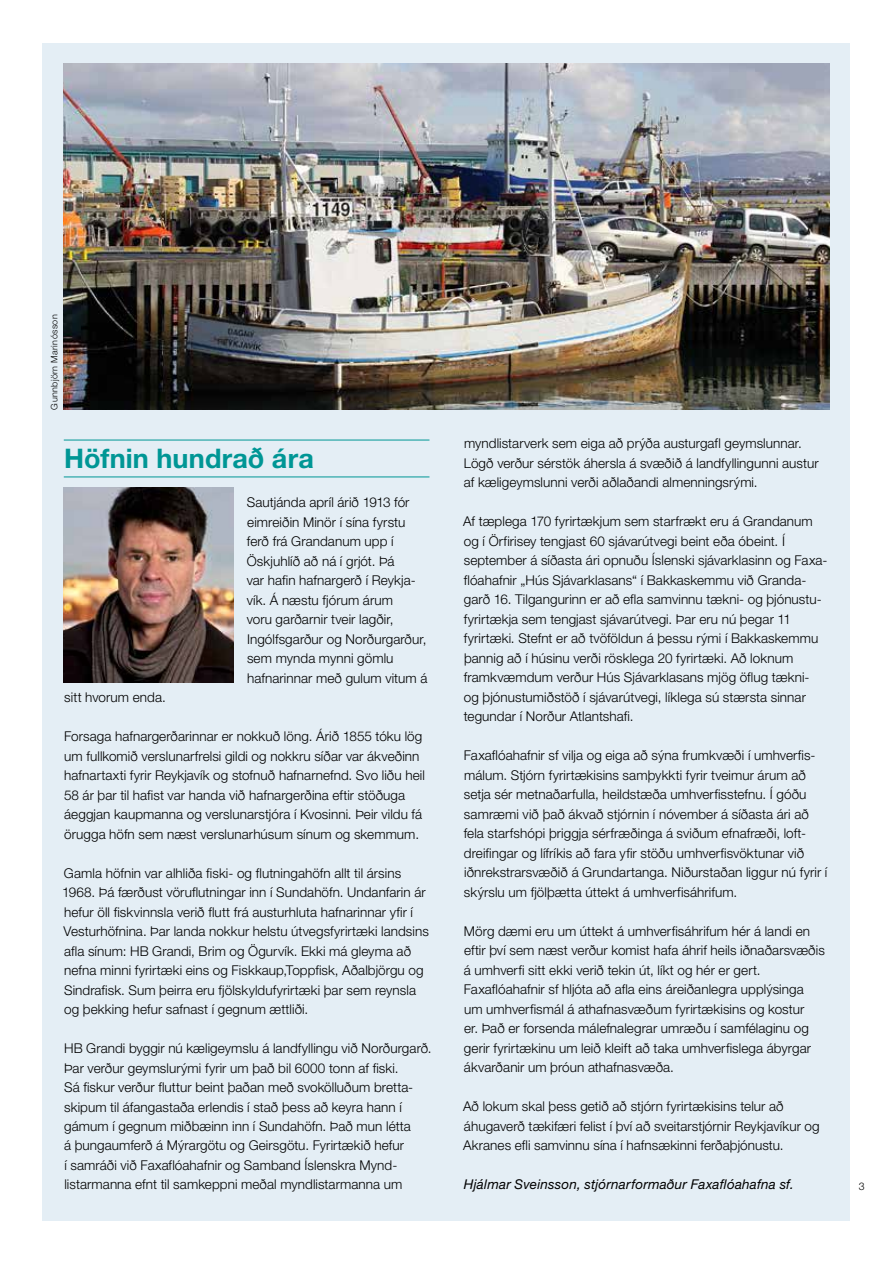
<style>
.page{position:relative;width:893px;height:1263px;background:#fff}
.page>*{position:absolute;margin:0;border:0;box-sizing:border-box;transform-origin:0 0}
.t1{font:700 27px "Helvetica Neue LT Std";letter-spacing:.005em;color:#009695}
.t2{font:300 13.5px/19.5px "Helvetica Neue LT Std";letter-spacing:.005em;color:#000}
.t3{font:italic 13.5px "Helvetica Neue LT Std";letter-spacing:.015em;color:#000}
.t4{font:300 10.5px "Helvetica Neue LT Std";color:#000}
.t5{font:300 9px "Helvetica Neue LT Std";letter-spacing:.045em;color:#000}
</style>
<div class="page">
<div style="left:43px;top:43px;width:807px;height:1177px;background:#e4eef5"></div>
<hr style="left:64px;top:440px;width:365px;height:1px;background:#009695">
<hr style="left:64px;top:477px;width:365px;height:1px;background:#009695">
<img style="left:64px;top:488px;width:170px;height:194px">
<img style="left:64px;top:64px;width:765px;height:346px">
<p class="t5" style="left:49px;top:410px;width:97px;rotate:-90deg">Gunnbjörn Marinósson</p>
<h1 class="t1" style="left:64px;top:442px;width:251px">Höfnin hundrað ára</h1>
<p class="t2" style="left:247px;top:492px;width:182px">Sautjánda apríl árið 1913 fór eimreiðin Minör í sína fyrstu ferð frá Grandanum upp í<br>Öskjuhlíð að ná í grjót. Þá<br>var hafin hafnargerð í Reykja&shy;vík. Á næstu fjórum árum<br>voru garðarnir tveir lagðir,<br>Ingólfsgarður og Norðurgarður, sem mynda mynni gömlu hafnarinnar með gulum vitum á</p>
<p class="t2" style="left:64px;top:687px;width:103px">sitt hvorum enda.</p>
<p class="t2" style="left:64px;top:726px;width:362px">Forsaga hafnargerðarinnar er nokkuð löng. Árið 1855 tóku lög um fullkomið verslunarfrelsi gildi og nokkru síðar var ákveðinn hafnartaxti fyrir Reykjavík og stofnuð hafnarnefnd. Svo liðu heil 58 ár þar til hafist var handa við hafnargerðina eftir stöðuga áeggjan kaupmanna og verslunarstjóra í Kvosinni. Þeir vildu fá örugga höfn sem næst verslunarhúsum sínum og skemmum.</p>
<p class="t2" style="left:62px;top:863px;width:368px">Gamla höfnin var alhliða fiski- og flutningahöfn allt til ársins 1968. Þá færðust vöruflutningar inn í Sundahöfn. Undanfarin ár hefur öll fiskvinnsla verið flutt frá austurhluta hafnarinnar yfir í Vesturhöfnina. Þar landa nokkur helstu útvegsfyrirtæki landsins afla sínum: HB Grandi, Brim og Ögurvík. Ekki má gleyma að nefna minni fyrirtæki eins og Fiskkaup,Toppfisk, Aðalbjörgu og Sindrafisk. Sum þeirra eru fjölskyldufyrirtæki þar sem reynsla og þekking hefur safnast í gegnum ættliði.</p>
<p class="t2" style="left:64px;top:1038px;width:369px">HB Grandi byggir nú kæligeymslu á landfyllingu við Norðurgarð.<br>Þar verður geymslurými fyrir um það bil 6000 tonn af fiski.<br>Sá fiskur verður fluttur beint þaðan með svokölluðum bretta&shy;skipum til áfangastaða erlendis í stað þess að keyra hann í gámum í gegnum miðbæinn inn í Sundahöfn. Það mun létta<br>á þungaumferð á Mýrargötu og Geirsgötu. Fyrirtækið hefur<br>í samráði við Faxaflóahafnir og Samband Íslenskra Mynd&shy;listarmanna efnt til samkeppni meðal myndlistarmanna um</p>
<p class="t2" style="left:464px;top:433px;width:356px">myndlistarverk sem eiga að prýða austurgafl geymslunnar.<br>Lögð verður sérstök áhersla á svæðið á landfyllingunni austur af kæligeymslunni verði aðlaðandi almenningsrými.</p>
<p class="t2" style="left:463px;top:511px;width:366px">Af tæplega 170 fyrirtækjum sem starfrækt eru á Grandanum og í Örfirisey tengjast 60 sjávarútvegi beint eða óbeint. Í september á síðasta ári opnuðu Íslenski sjávarklasinn og Faxa&shy;flóahafnir „Hús Sjávarklasans“ í Bakkaskemmu við Granda&shy;garð 16. Tilgangurinn er að efla samvinnu tækni- og þjónustu&shy;fyrirtækja sem tengjast sjávarútvegi. Þar eru nú þegar 11 fyrirtæki. Stefnt er að tvöföldun á þessu rými í Bakkaskemmu þannig að í húsinu verði rösklega 20 fyrirtæki. Að loknum framkvæmdum verður Hús Sjávarklasans mjög öflug tækni-<br>og þjónustumiðstöð í sjávarútvegi, líklega sú stærsta sinnar tegundar í Norður Atlantshafi.</p>
<p class="t2" style="left:464px;top:745px;width:365px">Faxaflóahafnir sf vilja og eiga að sýna frumkvæði í umhverfis&shy;málum. Stjórn fyrirtækisins samþykkti fyrir tveimur árum að setja sér metnaðarfulla, heildstæða umhverfisstefnu. Í góðu samræmi við það ákvað stjórnin í nóvember á síðasta ári að fela starfshópi þriggja sérfræðinga á sviðum efnafræði, loft&shy;dreifingar og lífríkis að fara yfir stöðu umhverfisvöktunar við iðnrekstrarsvæðið á Grundartanga. Niðurstaðan liggur nú fyrir í skýrslu um fjölþætta úttekt á umhverfisáhrifum.</p>
<p class="t2" style="left:464px;top:921px;width:362px">Mörg dæmi eru um úttekt á umhverfisáhrifum hér á landi en eftir því sem næst verður komist hafa áhrif heils iðnaðarsvæðis á umhverfi sitt ekki verið tekin út, líkt og hér er gert.<br>Faxaflóahafnir sf hljóta að afla eins áreiðanlegra upplýsinga um umhverfismál á athafnasvæðum fyrirtækisins og kostur<br>er. Það er forsenda málefnalegrar umræðu í samfélaginu og gerir fyrirtækinu um leið kleift að taka umhverfislega ábyrgar ákvarðanir um þróun athafnasvæða.</p>
<p class="t2" style="left:463px;top:1096px;width:358px">Að lokum skal þess getið að stjórn fyrirtækisins telur að áhugaverð tækifæri felist í því að sveitarstjórnir Reykjavíkur og<br>Akranes efli samvinnu sína í hafnsækinni ferðaþjónustu.</p>
<p class="t3" style="left:464px;top:1176px;width:331px">Hjálmar Sveinsson, stjórnarformaður Faxaflóahafna sf.</p>
<p class="t4" style="left:859px;top:1179px;width:7px">3</p>
</div>
